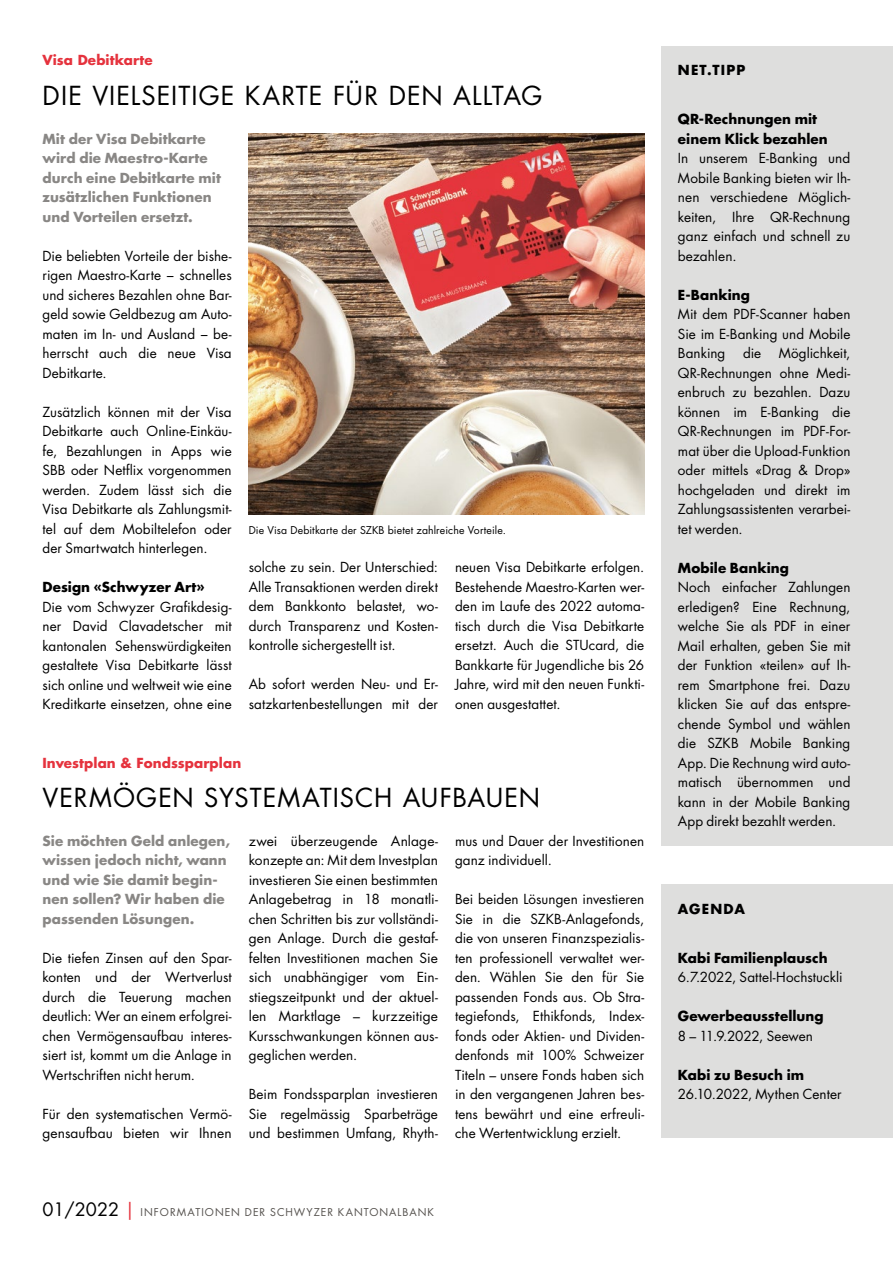
<style>
.page{position:relative;width:893px;height:1263px;background:#fff}
.page>*{position:absolute;margin:0;border:0;box-sizing:border-box;transform-origin:0 0}
.t1{font:25.5px "Futura Std";letter-spacing:.04em;color:#000}
.t2{font:13.5px/19.5px "Futura Std";letter-spacing:.005em;color:#000;text-align:justify}
.t3{font:700 13.5px/19.5px "Futura Std";letter-spacing:.01em;color:#898785}
.t4{font:700 13.5px/19.5px "Futura Std";letter-spacing:.005em;color:#000}
.t5{font:700 13.5px "Futura Std";letter-spacing:.005em;color:#e5323d}
.t6{font:10.5px "Futura Std";letter-spacing:.01em;color:#000}
.t7{font:10.5px "Futura Std";letter-spacing:.095em;color:#55524e}
.s1{font-size:18px;color:#000}
.s2{font-size:18px;color:#e5323d}
</style>
<div class="page">
<div style="left:661px;top:46px;width:232px;height:800px;background:#dededd"></div>
<div style="left:661px;top:885px;width:232px;height:253px;background:#dededd"></div>
<img style="left:249px;top:134px;width:395px;height:380px">
<p class="t5" style="left:42px;top:51px;width:112px">Visa Debitkarte</p>
<h1 class="t1" style="left:42px;top:79px;width:502px">DIE VIELSEITIGE KARTE FÜR DEN ALLTAG</h1>
<p class="t3" style="left:43px;top:129px;width:180px">Mit der Visa Debitkarte wird die Maestro-Karte durch eine Debitkarte mit zusätzlichen Funktionen und Vorteilen ersetzt.</p>
<p class="t2" style="left:43px;top:246px;width:191px">Die beliebten Vorteile der bishe&shy;rigen Maestro-Karte − schnelles und sicheres Bezahlen ohne Bar&shy;geld sowie Geldbezug am Auto&shy;maten im In- und Ausland − be&shy;herrscht auch die neue Visa Debitkarte.</p>
<p class="t2" style="left:43px;top:402px;width:191px">Zusätzlich können mit der Visa Debitkarte auch Online-Einkäu&shy;fe, Bezahlungen in Apps wie SBB oder Netflix vorgenommen werden. Zudem lässt sich die Visa Debitkarte als Zahlungsmit&shy;tel auf dem Mobiltelefon oder der Smartwatch hinterlegen.</p>
<p class="t4" style="left:43px;top:577px;width:164px">Design «Schwyzer Art»</p>
<p class="t2" style="left:43px;top:597px;width:191px">Die vom Schwyzer Grafikdesig&shy;ner David Clavadetscher mit kantonalen Sehenswürdigkeiten gestaltete Visa Debitkarte lässt sich online und weltweit wie eine Kreditkarte einsetzen, ohne eine</p>
<p class="t6" style="left:249px;top:523px;width:259px">Die Visa Debitkarte der SZKB bietet zahlreiche Vorteile.</p>
<p class="t2" style="left:249px;top:558px;width:191px">solche zu sein. Der Unterschied:<br>Alle Transaktionen werden direkt dem Bankkonto belastet, wo&shy;durch Transparenz und Kosten&shy;kontrolle sichergestellt ist.</p>
<p class="t2" style="left:249px;top:675px;width:191px">Ab sofort werden Neu- und Er&shy;satzkartenbestellungen mit der</p>
<p class="t2" style="left:455px;top:558px;width:191px">neuen Visa Debitkarte erfolgen.<br>Bestehende Maestro-Karten wer&shy;den im Laufe des 2022 automa&shy;tisch durch die Visa Debitkarte ersetzt. Auch die STUcard, die Bankkarte für Jugendliche bis 26<br>Jahre, wird mit den neuen Funkti&shy;onen ausgestattet.</p>
<p class="t5" style="left:43px;top:754px;width:200px">Investplan &amp; Fondssparplan</p>
<h1 class="t1" style="left:43px;top:781px;width:499px">VERMÖGEN SYSTEMATISCH AUFBAUEN</h1>
<p class="t3" style="left:43px;top:831px;width:189px">Sie möchten Geld anlegen, wissen jedoch nicht, wann und wie Sie damit begin&shy;nen sollen? Wir haben die passenden Lösungen.</p>
<p class="t2" style="left:43px;top:948px;width:191px">Die tiefen Zinsen auf den Spar&shy;konten und der Wertverlust durch die Teuerung machen deutlich: Wer an einem erfolgrei&shy;chen Vermögensaufbau interes&shy;siert ist, kommt um die Anlage in Wertschriften nicht herum.</p>
<p class="t2" style="left:43px;top:1104px;width:191px">Für den systematischen Vermö&shy;gensaufbau bieten wir Ihnen</p>
<p class="t2" style="left:455px;top:831px;width:191px">mus und Dauer der Investitionen ganz individuell.</p>
<p class="t2" style="left:455px;top:889px;width:191px">Bei beiden Lösungen investieren Sie in die SZKB-Anlagefonds, die von unseren Finanzspezialis&shy;ten professionell verwaltet wer&shy;den. Wählen Sie den für Sie passenden Fonds aus. Ob Stra&shy;tegiefonds, Ethikfonds, Index&shy;fonds oder Aktien- und Dividen&shy;denfonds mit 100% Schweizer Titeln – unsere Fonds haben sich in den vergangenen Jahren bes&shy;tens bewährt und eine erfreuli&shy;che Wertentwicklung erzielt.</p>
<p class="t2" style="left:249px;top:831px;width:191px">zwei überzeugende Anlage&shy;konzepte an: Mit dem Investplan investieren Sie einen bestimmten Anlagebetrag in 18 monatli&shy;chen Schritten bis zur vollständi&shy;gen Anlage. Durch die gestaf&shy;felten Investitionen machen Sie sich unabhängiger vom Ein&shy;stiegszeitpunkt und der aktuel&shy;len Marktlage – kurzzeitige Kursschwankungen können aus&shy;geglichen werden.</p>
<p class="t2" style="left:249px;top:1084px;width:191px">Beim Fondssparplan investieren Sie regelmässig Sparbeträge und bestimmen Umfang, Rhyth-</p>
<p class="t7" style="left:42px;top:1205px;width:393px"><span class="s1">01/2022</span> <span class="s2">|</span> INFORMATIONEN DER SCHWYZER KANTONALBANK</p>
<p class="t4" style="left:678px;top:60px;width:69px">NET.TIPP</p>
<p class="t4" style="left:678px;top:109px;width:151px">QR-Rechnungen mit einem Klick bezahlen</p>
<p class="t2" style="left:678px;top:148px;width:174px">In unserem E-Banking und Mobile Banking bieten wir Ih&shy;nen verschiedene Möglich&shy;keiten, Ihre QR-Rechnung ganz einfach und schnell zu bezahlen.</p>
<p class="t4" style="left:678px;top:285px;width:74px">E-Banking</p>
<p class="t2" style="left:678px;top:304px;width:174px">Mit dem PDF-Scanner haben Sie im E-Banking und Mobile Banking</p>
<p class="t2" style="left:678px;top:343px;width:174px;text-indent:101px">Möglichkeit, QR-Rechnungen ohne Medi&shy;enbruch zu bezahlen. Dazu können im E-Banking die QR-Rechnungen im PDF-For&shy;mat über die Upload-Funktion oder mittels «Drag &amp; Drop» hochgeladen und direkt im Zahlungsassistenten verarbei&shy;tet werden.</p>
<p class="t4" style="left:678px;top:557px;width:113px">Mobile Banking</p>
<p class="t2" style="left:678px;top:577px;width:174px">Noch einfacher Zahlungen erledigen? Eine Rechnung, welche Sie als PDF in einer Mail erhalten, geben Sie mit der Funktion «teilen» auf Ih&shy;rem Smartphone frei. Dazu klicken Sie auf das entspre&shy;chende Symbol und wählen die SZKB Mobile Banking App. Die Rechnung wird auto&shy;matisch übernommen und kann in der Mobile Banking App direkt bezahlt werden.</p>
<p class="t2" style="left:743px;top:343px;width:20px">die</p>
<p class="t4" style="left:678px;top:899px;width:69px">AGENDA</p>
<p class="t4" style="left:678px;top:947px;width:151px">Kabi Familienplausch</p>
<p class="t2" style="left:678px;top:967px;width:166px">6.7.2022, Sattel-Hochstuckli</p>
<p class="t4" style="left:678px;top:1006px;width:147px">Gewerbeausstellung</p>
<p class="t2" style="left:678px;top:1026px;width:137px">8 – 11.9.2022, Seewen</p>
<p class="t4" style="left:678px;top:1064px;width:128px">Kabi zu Besuch im</p>
<p class="t2" style="left:678px;top:1084px;width:165px">26.10.2022, Mythen Center</p>
</div>
